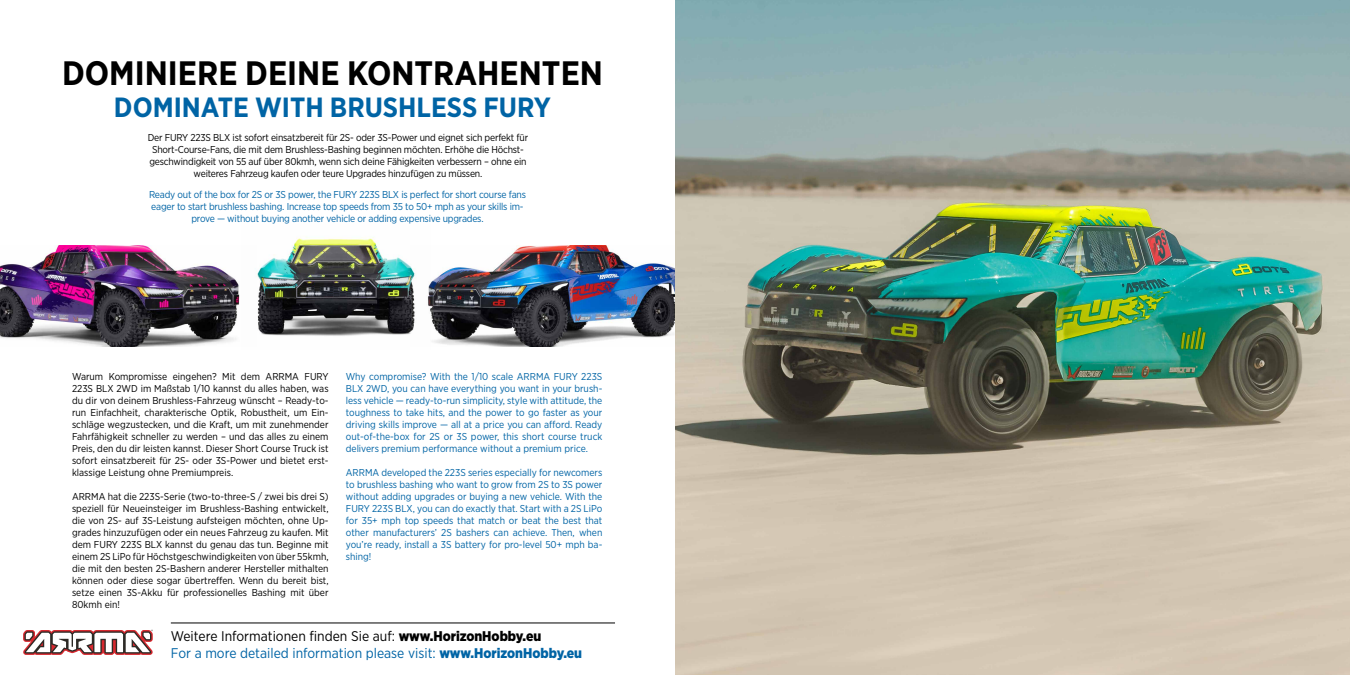
<style>
.page{position:relative;width:1350px;height:675px;background:#fff}
.page>*{position:absolute;margin:0;border:0;box-sizing:border-box;transform-origin:0 0}
.t1{font:700 33.84px "Gotham Narrow";color:#000}
.t2{font:700 27.8px "Gotham Narrow";color:#0064a5}
.t3{font:14px/16.8px "Gotham Narrow";color:#0064a5}
.t4{font:10px/12px "Gotham Narrow";letter-spacing:-.02em;color:#000;text-align:justify}
.t5{font:10px/12px "Gotham Narrow";letter-spacing:-.02em;color:#0064a5;text-align:justify}
.s1{color:#000}
.s2{font-weight:900;color:#000}
.s3{font-weight:900}
</style>
<div class="page">
<hr style="left:171px;top:623px;width:444px;height:1px;background:#000">
<svg style="left:23px;top:630px;width:130px;height:25px"></svg>
<img style="left:0;top:245px;width:240px;height:101px">
<img style="left:431px;top:245px;width:244px;height:101px">
<img style="left:257px;top:237px;width:174px;height:99px">
<img style="left:675px;top:0;width:675px;height:675px">
<h1 class="t1" style="left:62px;top:51px;width:542px">DOMINIERE DEINE KONTRAHENTEN</h1>
<h2 class="t2" style="left:114px;top:89px;width:439px">DOMINATE WITH BRUSHLESS FURY</h2>
<p class="t4" style="left:148px;top:131px;width:382px;text-align:center">Der FURY 223S BLX ist sofort einsatzbereit für 2S- oder 3S-Power und eignet sich perfekt für Short-Course-Fans, die mit dem Brushless-Bashing beginnen möchten. Erhöhe die Höchst&shy;geschwindigkeit von 55 auf über 80kmh, wenn sich deine Fähigkeiten verbessern – ohne ein weiteres Fahrzeug kaufen oder teure Upgrades hinzufügen zu müssen.</p>
<p class="t5" style="left:149px;top:189px;width:378px;text-align:center">Ready out of the box for 2S or 3S power, the FURY 223S BLX is perfect for short course fans eager to start brushless bashing. Increase top speeds from 35 to 50+ mph as your skills im&shy;prove — without buying another vehicle or adding expensive upgrades.</p>
<p class="t4" style="left:72px;top:370px;width:258px">Warum Kompromisse eingehen? Mit dem ARRMA FURY 223S BLX 2WD im Maßstab 1/10 kannst du alles haben, was du dir von deinem Brushless-Fahrzeug wünscht – Ready-to&shy;run Einfachheit, charakterische Optik, Robustheit, um Ein&shy;schläge wegzustecken, und die Kraft, um mit zunehmender Fahrfähigkeit schneller zu werden – und das alles zu einem Preis, den du dir leisten kannst. Dieser Short Course Truck ist sofort einsatzbereit für 2S- oder 3S-Power und bietet erst&shy;klassige Leistung ohne Premiumpreis.</p>
<p class="t4" style="left:72px;top:490px;width:258px">ARRMA hat die 223S-Serie (two-to-three-S / zwei bis drei S) speziell für Neueinsteiger im Brushless-Bashing entwickelt, die von 2S- auf 3S-Leistung aufsteigen möchten, ohne Up&shy;grades hinzuzufügen oder ein neues Fahrzeug zu kaufen. Mit dem FURY 223S BLX kannst du genau das tun. Beginne mit einem 2S LiPo für Höchstgeschwindigkeiten von über 55kmh, die mit den besten 2S-Bashern anderer Hersteller mithalten können oder diese sogar übertreffen. Wenn du bereit bist, setze einen 3S-Akku für professionelles Bashing mit über 80kmh ein!</p>
<p class="t5" style="left:346px;top:370px;width:258px">Why compromise? With the 1/10 scale ARRMA FURY 223S BLX 2WD, you can have everything you want in your brush&shy;less vehicle — ready-to-run simplicity, style with attitude, the toughness to take hits, and the power to go faster as your driving skills improve — all at a price you can afford. Ready out-of-the-box for 2S or 3S power, this short course truck delivers premium performance without a premium price.</p>
<p class="t5" style="left:346px;top:466px;width:258px">ARRMA developed the 223S series especially for newcomers to brushless bashing who want to grow from 2S to 3S power without adding upgrades or buying a new vehicle. With the FURY 223S BLX, you can do exactly that. Start with a 2S LiPo for 35+ mph top speeds that match or beat the best that other manufacturers’ 2S bashers can achieve. Then, when you’re ready, install a 3S battery for pro-level 50+ mph ba&shy;shing!</p>
<h3 class="t3" style="left:171px;top:627px;width:413px"><span class="s1">Weitere Informationen finden Sie auf:</span> <span class="s2">www.HorizonHobby.eu<br></span>For a more detailed information please visit: <span class="s3">www.HorizonHobby.eu</span></h3>
</div>
